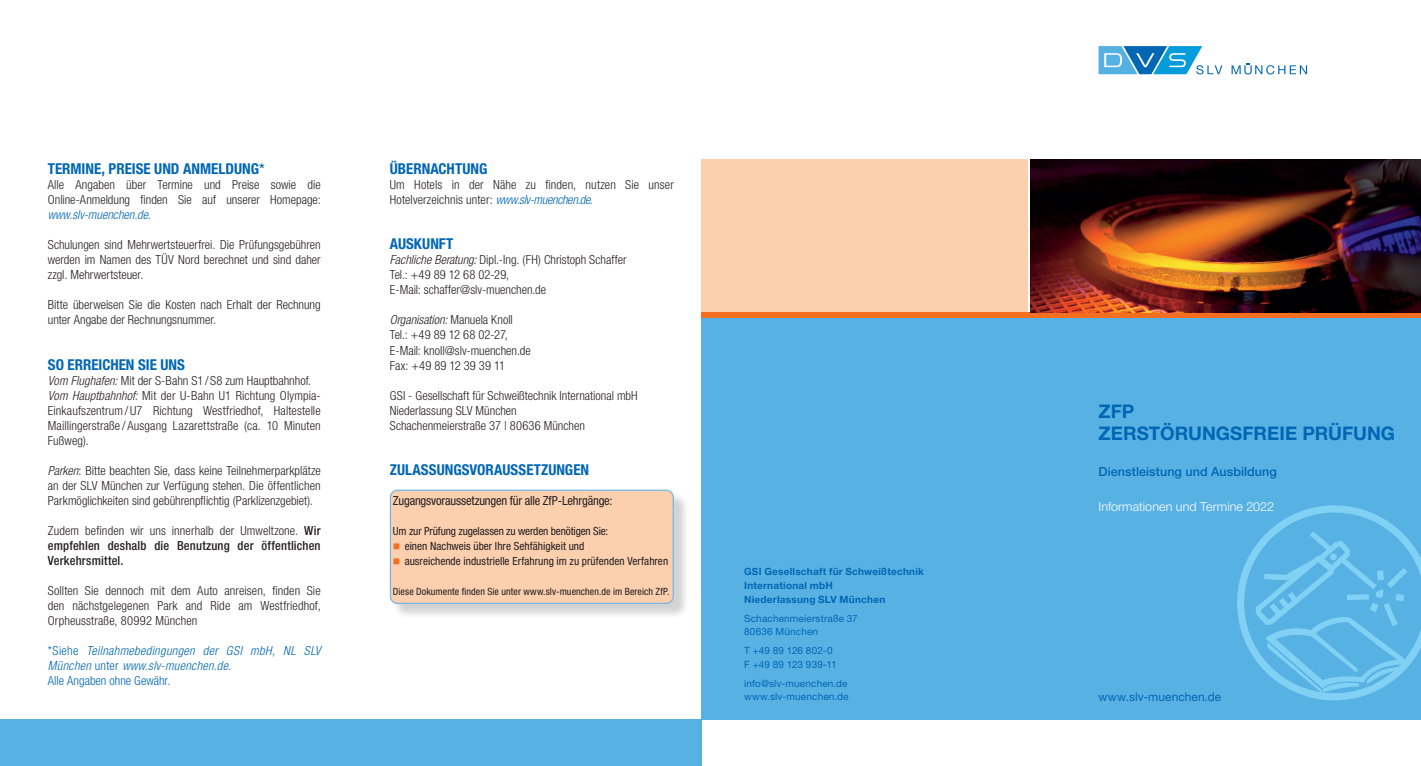
<style>
.page{position:relative;width:1421px;height:766px;background:#fff}
.page>*{position:absolute;margin:0;border:0;box-sizing:border-box;transform-origin:0 0}
.Broschüren_T_I_T_E_L{font:700 18.75px "Helvetica Neue LT Std";color:#0166b3}
.Informationen{font:700 condensed 15px "Helvetica Neue LT Std";color:#0166b3}
.Informationen-2{font:300 condensed 12.5px/15px "Helvetica Neue LT Std";color:#231f20;text-align:justify}
.Informationen-3{font:500 condensed 12.5px/15px "Helvetica Neue LT Std";letter-spacing:.015em;color:#231f20;text-align:justify}
.Informationen-4{font:italic 300 condensed 12.5px/15px "Helvetica Neue LT Std";letter-spacing:.025em;color:#0166b3}
.Vorwort{font:condensed 12.5px "Helvetica Neue LT Std";letter-spacing:-.015em;color:#231f20}
.Subtitel{font:500 12.5px "Helvetica Neue LT Std";letter-spacing:.005em;color:#0166b3}
.Subtitel_weiß_light{font:300 12.5px "Helvetica Neue LT Std";letter-spacing:.005em;color:#fff}
.Informationen-5{font:italic 300 condensed 12.5px "Helvetica Neue LT Std";color:#231f20}
.Überschriften_Innen{font:300 condensed 12.5px "Helvetica Neue LT Std";color:#0166b3}
.t1{font:11.88px "Helvetica Neue LT Std";letter-spacing:.005em;color:#0166b3}
.Vorwort-2{font:condensed 11.25px "Helvetica Neue LT Std";color:#231f20}
.Anschrift{font:10px/13.8px "Helvetica Neue LT Std";letter-spacing:.015em;color:#0166b3}
.Firmierung{font:700 10px/13.8px "Helvetica Neue LT Std";letter-spacing:.025em;color:#0166b3}
.Vorwort-3{font:condensed 10px "Helvetica Neue LT Std";letter-spacing:.005em;color:#231f20}
.s1{font-weight:500}
.s2{font-style:italic;color:#0166b3}
.s3{font-style:italic}
.s4{font-weight:300}
.s5{font-style:normal}
.s6{color:#f36e21}
</style>
<div class="page">
<div style="left:702px;top:317px;width:719px;height:402px;background:#58b1e3"></div>
<div style="left:0;top:719px;width:702px;height:46px;background:#58b1e3"></div>
<div style="left:702px;top:159px;width:326px;height:153px;background:#fccfae"></div>
<div style="left:702px;top:312px;width:719px;height:5px;background:#f36e21"></div>
<img style="left:1031px;top:159px;width:390px;height:153px">
<svg style="left:1237px;top:505px;width:184px;height:196px"></svg>
<div style="left:1330px;top:553px;width:7px;height:7px;background:#81d1f4;border-radius:50%"></div>
<div style="left:392px;top:491px;width:298px;height:128px;background:#231f20;opacity:.2"></div>
<div style="left:390px;top:490px;width:283px;height:113px;background:#fccfae;border-radius:7px"></div>
<div style="left:390px;top:489px;width:284px;height:115px;border:1px solid #77b6e4;border-radius:7px"></div>
<svg style="left:1231px;top:63px;width:76px;height:11px"></svg>
<svg style="left:1098px;top:46px;width:124px;height:28px"></svg>
<p class="Informationen" style="left:48px;top:160px;width:218px">TERMINE, PREISE UND ANMELDUNG<span class="s1">*</span></p>
<p class="Informationen-2" style="left:48px;top:177px;width:274px">Alle Angaben über Termine und Preise sowie die Online-Anmeldung finden Sie auf unserer Homepage: <span class="s2">www.slv-muenchen.de.</span></p>
<p class="Informationen-2" style="left:48px;top:237px;width:274px">Schulungen sind Mehrwertsteuerfrei. Die Prüfungsgebühren werden im Namen des TÜV Nord berechnet und sind daher zzgl. Mehrwertsteuer.</p>
<p class="Informationen-2" style="left:48px;top:297px;width:274px">Bitte überweisen Sie die Kosten nach Erhalt der Rechnung unter Angabe der Rechnungsnummer.</p>
<p class="Informationen" style="left:48px;top:355px;width:139px">SO ERREICHEN SIE UNS</p>
<p class="Informationen-2" style="left:48px;top:372px;width:265px"><span class="s3">Vom Flughafen:</span> Mit der S-Bahn S1 / S8 zum Hauptbahnhof.</p>
<p class="Informationen-2" style="left:48px;top:387px;width:274px"><span class="s3">Vom Hauptbahnhof:</span> Mit der U-Bahn U1 Richtung Olympia-Einkaufszentrum/ U7 Richtung Westfriedhof, Haltestelle Maillingerstraße / Ausgang Lazarettstraße (ca. 10 Minuten Fußweg).</p>
<p class="Informationen-2" style="left:48px;top:462px;width:274px"><span class="s3">Parken</span>: Bitte beachten Sie, dass keine Teilnehmerparkplätze an der SLV München zur Verfügung stehen. Die öffentlichen Parkmöglichkeiten sind gebührenpflichtig (Parklizenzgebiet).</p>
<p class="Informationen-3" style="left:48px;top:522px;width:274px"><span class="s4">Zudem befinden wir uns innerhalb der Umweltzone.</span> Wir empfehlen deshalb die Benutzung der öffentlichen Verkehrsmittel.</p>
<p class="Informationen-2" style="left:48px;top:582px;width:274px">Sollten Sie dennoch mit dem Auto anreisen, finden Sie den nächstgelegenen Park and Ride am Westfriedhof, Orpheusstraße, 80992 München</p>
<p class="Informationen-4" style="left:48px;top:643px;width:274px"><span class="s5">*Siehe</span> Teilnahmebedingungen der GSI mbH, NL SLV<br>München <span class="s5">unter</span> www.slv-muenchen.de.</p>
<p class="Überschriften_Innen" style="left:48px;top:673px;width:124px">Alle Angaben ohne Gewähr.</p>
<p class="Informationen" style="left:390px;top:160px;width:99px">ÜBERNACHTUNG</p>
<p class="Informationen-2" style="left:390px;top:177px;width:286px">Um Hotels in der Nähe zu finden, nutzen Sie unser<br>Hotelverzeichnis unter: <span class="s2">www.slv-muenchen.de.</span></p>
<p class="Informationen" style="left:390px;top:235px;width:65px">AUSKUNFT</p>
<p class="Informationen-2" style="left:390px;top:252px;width:238px"><span class="s3">Fachliche Beratung:</span> Dipl.-Ing. (FH) Christoph Schaffer</p>
<p class="Informationen-2" style="left:390px;top:267px;width:121px">Tel.: +49 89 12 68 02-29,</p>
<p class="Informationen-2" style="left:390px;top:282px;width:158px">E-Mail: schaffer@slv-muenchen.de</p>
<p class="Informationen-5" style="left:390px;top:313px;width:125px">Organisation: <span class="s5">Manuela Knoll</span></p>
<p class="Informationen-2" style="left:390px;top:327px;width:120px">Tel.: +49 89 12 68 02-27,</p>
<p class="Informationen-2" style="left:390px;top:342px;width:142px">E-Mail: knoll@slv-muenchen.de</p>
<p class="Informationen-2" style="left:390px;top:357px;width:117px">Fax: +49 89 12 39 39 11</p>
<p class="Informationen-2" style="left:390px;top:387px;width:249px">GSI - Gesellschaft für Schweißtechnik International mbH</p>
<p class="Informationen-2" style="left:390px;top:402px;width:129px">Niederlassung SLV München</p>
<p class="Informationen-2" style="left:390px;top:417px;width:197px">Schachenmeierstraße 37 | 80636 München</p>
<p class="Informationen" style="left:390px;top:460px;width:201px">ZULASSUNGSVORAUSSETZUNGEN</p>
<p class="Vorwort" style="left:393px;top:493px;width:221px">Zugangsvoraussetzungen für alle ZfP-Lehrgänge:</p>
<p class="Vorwort-2" style="left:393px;top:524px;width:217px">Um zur Prüfung zugelassen zu werden benötigen Sie:</p>
<p class="Vorwort-2" style="left:393px;top:539px;width:193px"><span class="s6">■</span> einen Nachweis über Ihre Sehfähigkeit und</p>
<p class="Vorwort-2" style="left:393px;top:554px;width:277px"><span class="s6">■</span> ausreichende industrielle Erfahrung im zu prüfenden Verfahren</p>
<p class="Vorwort-3" style="left:393px;top:585px;width:278px">Diese Dokumente finden Sie unter www.slv-muenchen.de im Bereich ZfP.</p>
<p class="Firmierung" style="left:744px;top:564px;width:181px">GSI Gesellschaft für Schweißtechnik<br>International mbH<br>Niederlassung SLV München</p>
<p class="Anschrift" style="left:744px;top:610px;width:115px">Schachenmeierstraße 37<br>80636 München</p>
<p class="Anschrift" style="left:744px;top:643px;width:94px">T +49 89 126 802-0<br>F +49 89 123 939-11</p>
<p class="Anschrift" style="left:744px;top:675px;width:106px">info@slv-muenchen.de www.slv-muenchen.de</p>
<p class="Broschüren_T_I_T_E_L" style="left:1098px;top:399px;width:37px">ZFP</p>
<p class="Broschüren_T_I_T_E_L" style="left:1098px;top:422px;width:298px">ZERSTÖRUNGSFREIE PRÜFUNG</p>
<p class="Subtitel" style="left:1098px;top:464px;width:180px">Dienstleistung und Ausbildung</p>
<p class="Subtitel_weiß_light" style="left:1098px;top:498px;width:177px">Informationen und Termine 2022</p>
<p class="t1" style="left:1098px;top:689px;width:124px">www.slv-muenchen.de</p>
</div>
